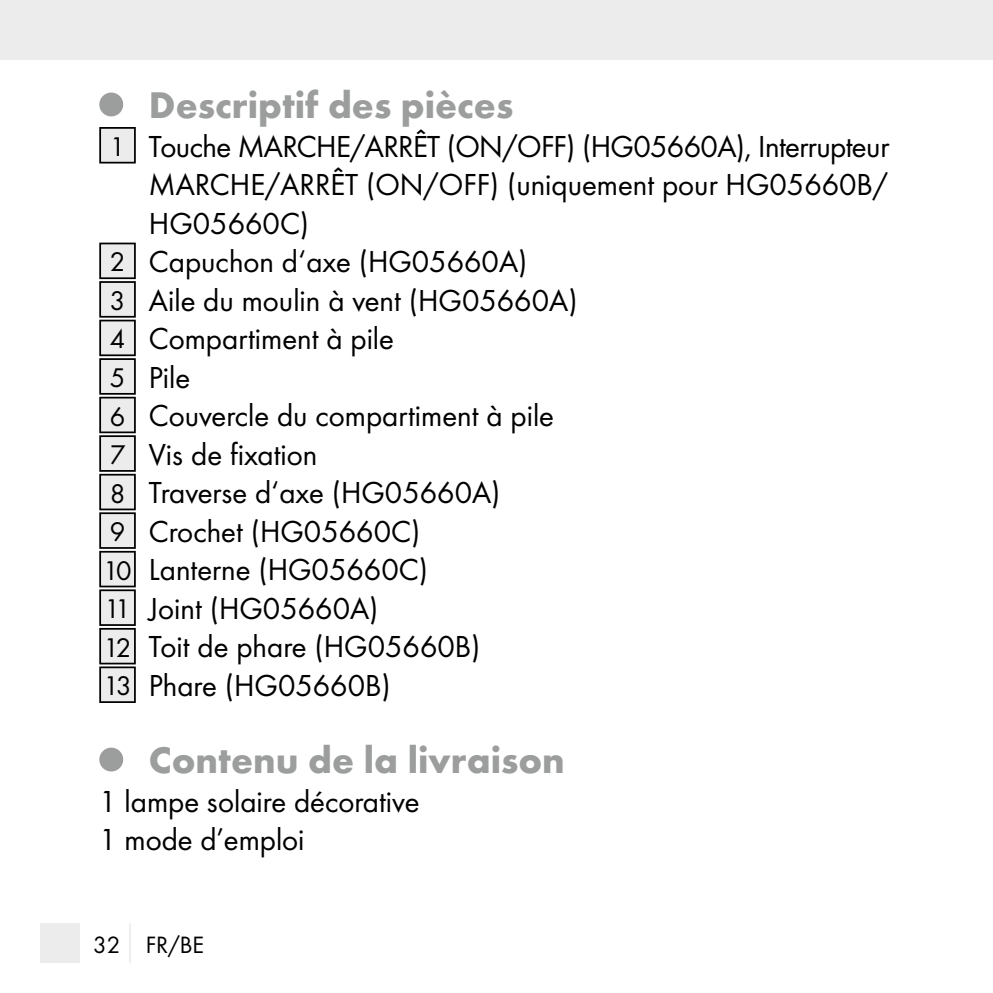
<style>
.page{position:relative;width:993px;height:993px;background:#fff}
.page>*{position:absolute;margin:0;border:0;box-sizing:border-box;transform-origin:0 0}
.t1{font:700 38.5px "Futura";color:#9c9d9d}
.t2{font:31.5px/38.5px "Futura Boo";color:#000}
.t3{font:31.5px "Futura Boo";letter-spacing:-.02em;color:#000}
.t4{font:24.5px "Futura Boo";color:#000}
.s1{font-size:28px}
</style>
<div class="page">
<div style="left:0;top:0;width:992px;height:60px;background:#ececec"></div>
<div style="left:40px;top:923px;width:39px;height:39px;background:#ececec"></div>
<hr style="left:129px;top:923px;width:2px;height:39px;background:#ececec">
<div style="left:99px;top:92px;width:24px;height:24px;background:#9c9d9d;border-radius:50%"></div>
<div style="left:100px;top:128px;width:35px;height:35px;background:#ececec"></div>
<div style="left:99px;top:127px;width:37px;height:36px;border:2px solid #000"></div>
<div style="left:100px;top:243px;width:35px;height:35px;background:#ececec"></div>
<div style="left:99px;top:242px;width:37px;height:37px;border:2px solid #000"></div>
<div style="left:100px;top:282px;width:35px;height:35px;background:#ececec"></div>
<div style="left:99px;top:281px;width:37px;height:36px;border:2px solid #000"></div>
<div style="left:100px;top:320px;width:35px;height:35px;background:#ececec"></div>
<div style="left:99px;top:319px;width:37px;height:37px;border:2px solid #000"></div>
<div style="left:100px;top:359px;width:35px;height:35px;background:#ececec"></div>
<div style="left:99px;top:358px;width:37px;height:36px;border:2px solid #000"></div>
<div style="left:100px;top:397px;width:35px;height:35px;background:#ececec"></div>
<div style="left:99px;top:396px;width:37px;height:37px;border:2px solid #000"></div>
<div style="left:100px;top:436px;width:35px;height:35px;background:#ececec"></div>
<div style="left:99px;top:435px;width:37px;height:36px;border:2px solid #000"></div>
<div style="left:100px;top:474px;width:35px;height:35px;background:#ececec"></div>
<div style="left:99px;top:473px;width:37px;height:37px;border:2px solid #000"></div>
<div style="left:100px;top:513px;width:35px;height:35px;background:#ececec"></div>
<div style="left:99px;top:512px;width:37px;height:36px;border:2px solid #000"></div>
<div style="left:100px;top:551px;width:35px;height:35px;background:#ececec"></div>
<div style="left:99px;top:550px;width:37px;height:37px;border:2px solid #000"></div>
<div style="left:100px;top:590px;width:35px;height:35px;background:#ececec"></div>
<div style="left:99px;top:589px;width:37px;height:36px;border:2px solid #000"></div>
<div style="left:100px;top:628px;width:35px;height:35px;background:#ececec"></div>
<div style="left:99px;top:627px;width:37px;height:37px;border:2px solid #000"></div>
<div style="left:100px;top:667px;width:35px;height:35px;background:#ececec"></div>
<div style="left:99px;top:666px;width:37px;height:36px;border:2px solid #000"></div>
<div style="left:99px;top:747px;width:24px;height:24px;background:#9c9d9d;border-radius:50%"></div>
<p class="t1" style="left:149px;top:81px;width:366px">Descriptif des pièces</p>
<p class="t3" style="left:110px;top:127px;width:780px"><span class="s1">1</span> Touche MARCHE/ARRÊT (ON/OFF) (HG05660A), Interrupteur</p>
<p class="t2" style="left:149px;top:165px;width:740px">MARCHE/ARRÊT (ON/OFF) (uniquement pour HG05660B/</p>
<p class="t2" style="left:149px;top:203px;width:162px">HG05660C)</p>
<p class="t2" style="left:110px;top:242px;width:419px"><span class="s1">2</span> Capuchon d‘axe (HG05660A)</p>
<p class="t2" style="left:110px;top:280px;width:469px"><span class="s1">3</span> Aile du moulin à vent (HG05660A)</p>
<p class="t2" style="left:110px;top:319px;width:285px"><span class="s1">4</span> Compartiment à pile</p>
<p class="t2" style="left:110px;top:357px;width:82px"><span class="s1">5</span> Pile</p>
<p class="t2" style="left:110px;top:396px;width:445px"><span class="s1">6</span> Couvercle du compartiment à pile</p>
<p class="t2" style="left:110px;top:434px;width:209px"><span class="s1">7</span> Vis de fixation</p>
<p class="t2" style="left:110px;top:473px;width:392px"><span class="s1">8</span> Traverse d‘axe (HG05660A)</p>
<p class="t2" style="left:110px;top:511px;width:312px"><span class="s1">9</span> Crochet (HG05660C)</p>
<p class="t2" style="left:103px;top:550px;width:326px"><span class="s1">10</span> Lanterne (HG05660C)</p>
<p class="t2" style="left:104px;top:588px;width:275px"><span class="s1">11</span> Joint (HG05660A)</p>
<p class="t2" style="left:104px;top:627px;width:378px"><span class="s1">12</span> Toit de phare (HG05660B)</p>
<p class="t2" style="left:103px;top:665px;width:288px"><span class="s1">13</span> Phare (HG05660B)</p>
<p class="t1" style="left:149px;top:736px;width:417px">Contenu de la livraison</p>
<p class="t2" style="left:99px;top:781px;width:321px">1 lampe solaire décorative<br>1 mode d’emploi</p>
<p class="t4" style="left:93px;top:929px;width:112px">32 FR/BE</p>
</div>
